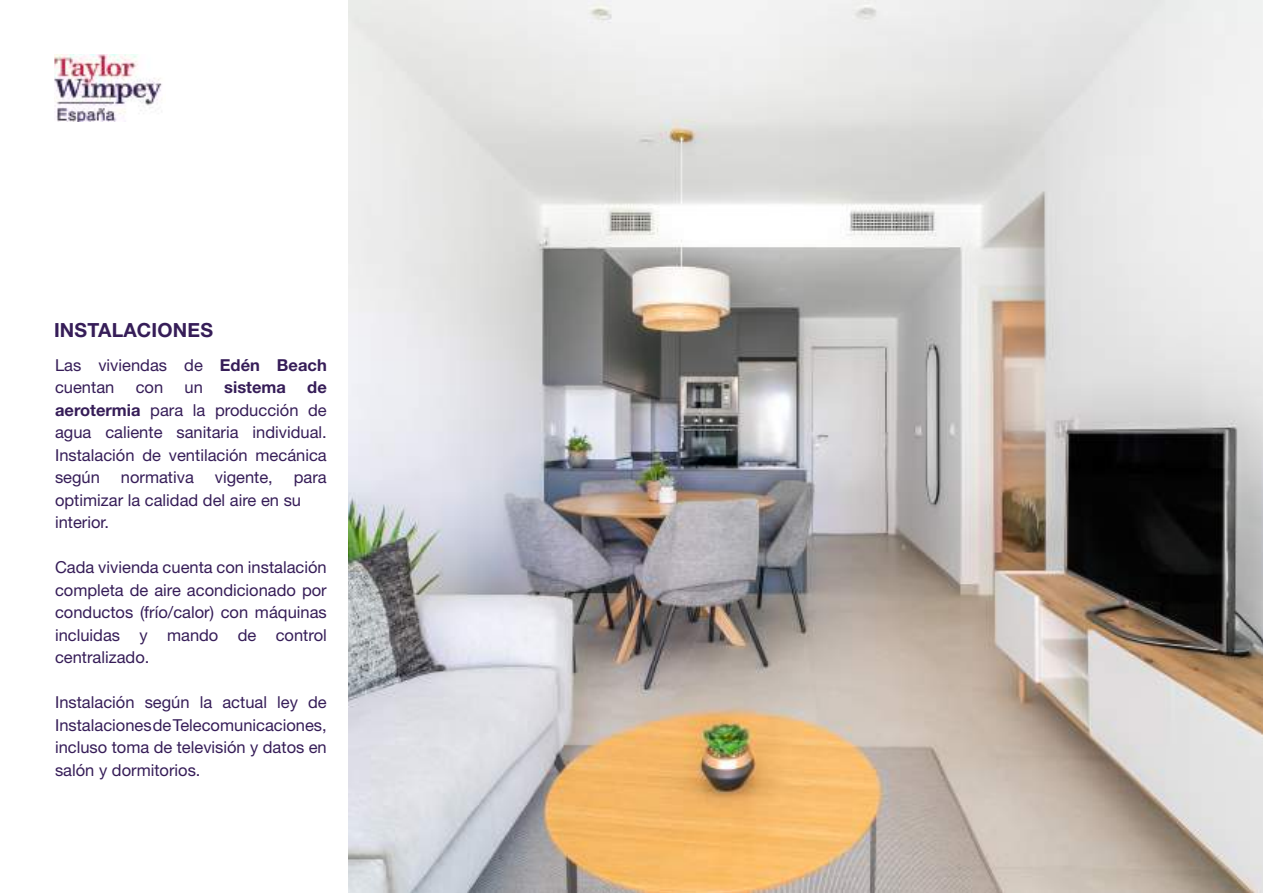
<style>
.page{position:relative;width:1263px;height:893px;background:#fff}
.page>*{position:absolute;margin:0;border:0;box-sizing:border-box;transform-origin:0 0}
.t1{font:700 19.5px "Helvetica Neue LT Std";letter-spacing:.01em;color:#361d58}
.t2{font:16.5px/22.5px "Helvetica Neue LT Std";color:#361d58;text-align:justify}
.t3{font:700 16.5px "Helvetica Neue LT Std";color:#361d58}
.s1{font-weight:700}
</style>
<div class="page">
<img style="left:54px;top:54px;width:108px;height:68px">
<img style="left:348px;top:0;width:915px;height:893px">
<p class="t1" style="left:54px;top:318px;width:161px">INSTALACIONES</p>
<p class="t2" style="left:55px;top:353px;width:273px">Las viviendas de <span class="s1">Edén Beach </span>cuentan</p>
<p class="t2" style="left:55px;top:376px;width:273px;text-indent:252px"><span class="s1">de aerotermia</span> para la producción de agua caliente sanitaria individual.<br>Instalación de ventilación mecánica según</p>
<p class="t2" style="left:136px;top:376px;width:29px">con</p>
<p class="t2" style="left:185px;top:376px;width:20px">un</p>
<p class="t3" style="left:224px;top:377px;width:63px">sistema</p>
<p class="t2" style="left:121px;top:466px;width:75px">normativa</p>
<p class="t2" style="left:215px;top:466px;width:60px">vigente,</p>
<p class="t2" style="left:55px;top:466px;width:273px;text-align:left;text-indent:239px">para optimizar la calidad del aire en su interior.</p>
<p class="t2" style="left:55px;top:556px;width:273px">Cada vivienda cuenta con instalación completa de aire acondicionado por conductos (frío/calor) con máquinas incluidas y mando de control centralizado.</p>
<p class="t2" style="left:55px;top:691px;width:273px">Instalación según la actual ley de Instalaciones de Telecomunicaciones, incluso toma de televisión y datos en salón y dormitorios.</p>
</div>
